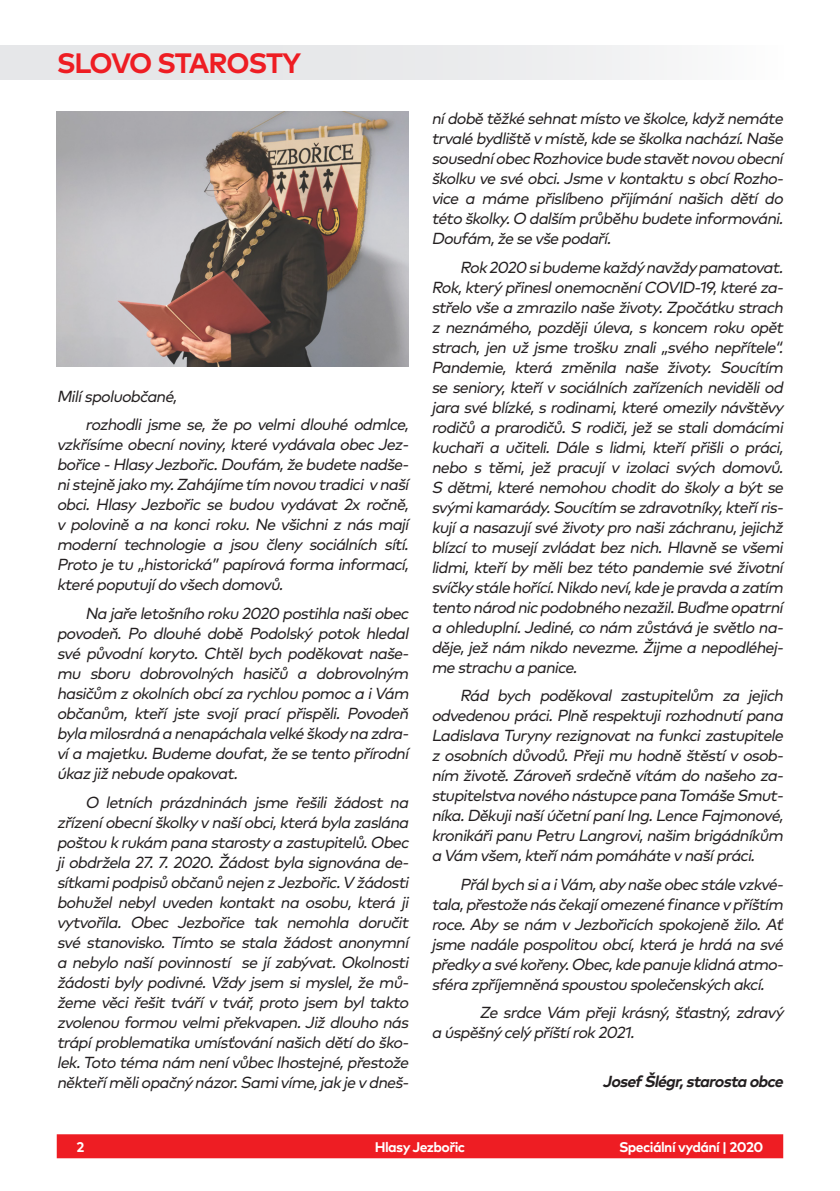
<style>
.page{position:relative;width:840px;height:1191px;background:#fff}
.page>*{position:absolute;margin:0;border:0;box-sizing:border-box;transform-origin:0 0}
.t1{font:700 28px "Mark Pro";letter-spacing:-.045em;color:#ee1d23}
.t2{font:italic 16px/20px "Mark Pro";letter-spacing:-.05em;color:#231f20;text-align:justify}
.t3{font:italic 700 16px "Mark Pro";color:#231f20}
.t4{font:700 14px "Mark Pro";letter-spacing:-.04em;color:#fff}
</style>
<div class="page">
<div style="left:57px;top:1134px;width:725px;height:24px;background:#ee1d23"></div>
<div style="left:0;top:45px;width:782px;height:34px;background:#e6e7e9"></div>
<img style="left:57px;top:111px;width:351px;height:255px">
<p class="t1" style="left:57px;top:42px;width:246px">SLOVO STAROSTY</p>
<p class="t2" style="left:57px;top:385px;width:125px">Milíspoluobčané,</p>
<p class="t2" style="left:57px;top:413px;width:357px;text-indent:28px">rozhodli jsme se, že po velmi dlouhé odmlce, vzkřísímeobecnínoviny,kterévydávala obecJez&shy;bořice-HlasyJezbořic.Doufám,žebudetenadše&shy;nistej nějako my.Zahájímetím novou tradici v naší obci. Hlasy Jezbořic se budou vydávat 2x ročně, v polovině a na konci roku. Ne všichni z nás mají moderní technologie a jsou členy sociálních sítí.<br>Proto jetu „historická”papírová forma informací, kterépoputujído všech domovů.</p>
<p class="t2" style="left:57px;top:602px;width:357px;text-indent:28px">Na jařeletošního roku 2020 postihla našiobec povodeň. Po dlouhé době Podolský potok hledal své původní koryto. Chtěl bych poděkovat naše&shy;mu sboru dobrovolných hasičů a dobrovolným hasičům z okolních obcíza rychlou pomoca i Vám občanům, kteří jste svojí prací přispěli. Povodeň byla milosrdná a nenapáchala velkéškodyna zdra&shy;vía majetku.Budemedoufat,žesetento přírodní úkazjižnebudeopakovat.</p>
<p class="t2" style="left:57px;top:790px;width:357px;text-indent:28px">O letních prázdninách jsme řešili žádost na zřízeníobecníškolkyv našíobci,která byla zaslána poštou k rukám pana starostya zastupitelů.Obec jiobdržela 27.7.2020.Žádostbyla signována de&shy;sítkamipodpisů občanů nejen z Jezbořic.V žádosti bohužel nebyl uveden kontakt na osobu, která ji vytvořila. Obec Jezbořice tak nemohla doručit své stanovisko. Tímto se stala žádost anonymní a nebylo naší povinností se jí zabývat. Okolnosti žádosti bylypodivné.Vždyjsem si myslel, že mů&shy;žeme věci řešit tváří v tvář, proto jsem byl takto zvolenou formou velmipřekvapen.Jiždlouho nás trápíproblematika umísťovánínašich dětído ško&shy;lek.Toto téma nám nenívůbeclhostejné,přestože někteříměliopačnýnázor.Samivíme,jakjev dneš-</p>
<p class="t2" style="left:431px;top:107px;width:357px">nídobětěžkésehnatmísto veškolce,kdyžnemáte trvalébydlištěv místě,kdeseškolka nachází.Naše sousedníobecRozhovicebudestavětnovou obecní školku vesvéobci.Jsmev kontaktu s obcíRozho&shy;vice a máme přislíbeno přijímání našich dětí do této školky.O dalším průběhu budeteinformováni.<br>Doufám,žesevšepodaří.</p>
<p class="t2" style="left:431px;top:256px;width:357px;text-indent:28px">Rok2020 sibudemekaždýnavždypamatovat.<br>Rok,kterýpřineslonemocněníCOVID-19,kteréza&shy;střelo všea zmrazilo našeživoty.Zpočátku strach z neznámého, později úleva, s koncem roku opět strach, jen už jsme trošku znali „svého nepřítele“.<br>Pandemie, která změnila naše životy. Soucítím seseniory,kteřív sociálních zařízeních neviděliod jara svéblízké,s rodinami,kteréomezilynávštěvy rodičů a prarodičů.S rodiči,ježsestalidomácími kuchaři a učiteli. Dále s lidmi, kteří přišli o práci, nebo s těmi, jež pracují v izolaci svých domovů.<br>S dětmi,kterénemohou choditdo školya býtse svýmikamarády.Soucítím sezdravotníky,kteříris&shy;kujía nasazujísvéživotypro našizáchranu,jejichž blízcíto musejízvládatbeznich.Hlavněsevšemi lidmi,kteříbymělibeztéto pandemiesvéživotní svíčkystálehořící.Nikdo neví,kdejepravda a zatím tento národ nicpodobného nezažil.Buďmeopatrní a ohleduplní.Jediné,co nám zůstává jesvětlo na&shy;děje,ježnám nikdo nevezme.Žijmea nepodléhej - mestrachu a panice.</p>
<p class="t2" style="left:431px;top:684px;width:357px;text-indent:28px">Rád bych poděkoval zastupitelům za jejich odvedenou práci.Plněrespektujirozhodnutípana Ladislava Turynyrezignovatna funkcizastupitele z osobních důvodů.Přejimu hodněštěstív osob&shy;ním životě.Zároveň srdečněvítám do našeho za&shy;stupitelstva nového nástupcepana TomášeSmut&shy;níka.DěkujinašíúčetnípaníIng.LenceFajmonové, kronikářipanu Petru Langrovi,našim brigádníkům a Vám všem,kteřínám pomáhátev našípráci.</p>
<p class="t2" style="left:431px;top:873px;width:357px;text-indent:28px">Přálbych sia i Vám,abynašeobecstálevzkvé&shy;tala,přestoženásčekajíomezenéfinancev příštím roce.Abyse nám v Jezbořicích spokojeně žilo.Ať jsmenadálepospolitou obcí,která jehrdá na své předkya svékořeny.Obec,kdepanujeklidná atmo&shy;sféra zpříjemněná spoustou společenských akcí.</p>
<p class="t2" style="left:431px;top:1001px;width:357px;text-indent:48px">Ze srdce Vám přej i krásný, šťastný, zdravý a úspěšnýcelýpříštírok2021.</p>
<p class="t3" style="left:602px;top:1069px;width:186px">JosefŠlégr,starosta obce</p>
<p class="t4" style="left:77px;top:1136px;width:9px">2</p>
<p class="t4" style="left:374px;top:1136px;width:92px">Hlasy Jezbořic</p>
<p class="t4" style="left:618px;top:1136px;width:146px">Speciální vydání | 2020</p>
</div>
